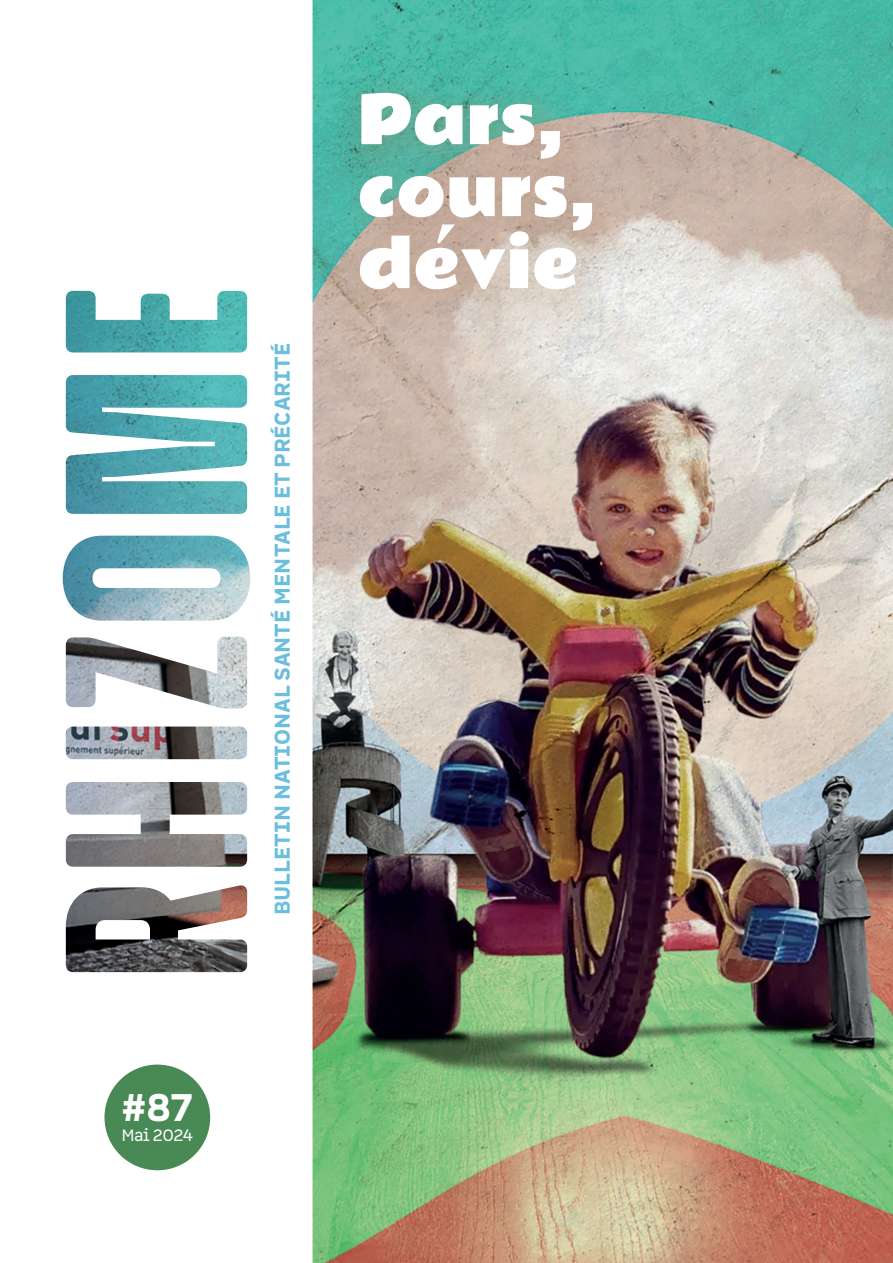
<style>
.page{position:relative;width:893px;height:1263px;background:#fff}
.page>*{position:absolute;margin:0;border:0;box-sizing:border-box;transform-origin:0 0}
.t1{font:64.05px "Rammetto One";color:#fff}
.t2{font:900 37.8px "Spock Pro";color:#fff}
.t3{font:900 21px "Spock Pro";color:#6bbedc}
.t4{font:16.2px "Spock Pro";letter-spacing:-.02em;color:#fff}
</style>
<div class="page">
<img style="left:313px;top:0;width:580px;height:1263px">
<svg style="left:62px;top:0;width:251px;height:1263px"></svg>
<div style="left:104px;top:1064px;width:106px;height:106px;background:#498955;border-radius:50%"></div>
<div style="left:333px;top:66px;width:304px;height:268px;background:#a97a56;opacity:.22"></div>
<p class="t2" style="left:122px;top:1083px;width:73px">#87</p>
<p class="t4" style="left:121px;top:1125px;width:73px">Mai 2024</p>
<p class="t2" style="left:170px;top:1083px;width:27px">6</p>
<p class="t4" style="left:118px;top:1125px;width:83px">Juin 2023</p>
<p class="t3" style="left:269px;top:915px;width:574px;rotate:-90deg">BULLETIN NATIONAL SANTÉ MENTALE ET PRÉCARITÉ</p>
<p class="t1" style="left:358px;top:68px;width:206px">Pars,</p>
<p class="t1" style="left:358px;top:140px;width:238px">cours,</p>
<p class="t1" style="left:358px;top:212px;width:223px">dévie</p>
</div>
